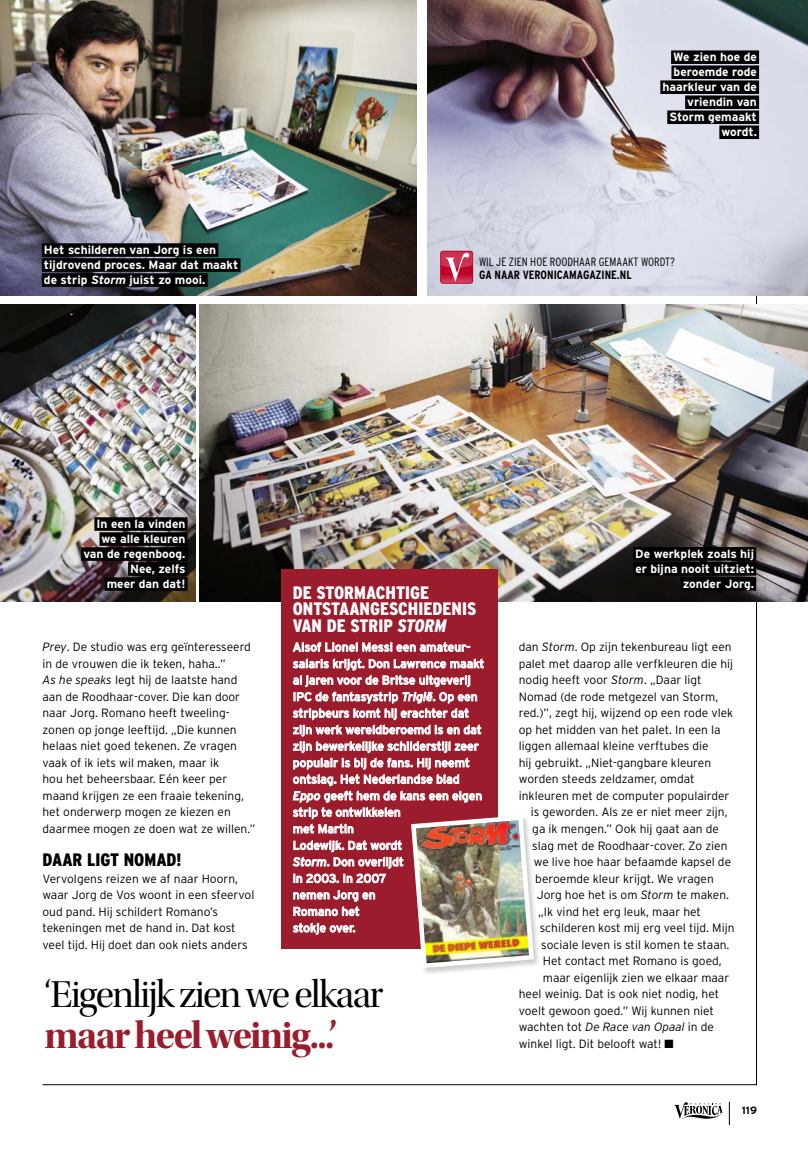
<style>
.page{position:relative;width:808px;height:1149px;background:#fff}
.page>*{position:absolute;margin:0;border:0;box-sizing:border-box;transform-origin:0 0}
.t1{font:39px "Utopia Std Disp";letter-spacing:-.04em;color:#000}
.t2{font:39px "Utopia Std Bold Disp";letter-spacing:-.04em;color:#9b1d2d}
.t3{font:900 condensed 18px/16.5px "Interstate";color:#fff}
.t4{font:900 condensed 18px "Interstate";color:#000}
.t5{font:300 12px/16.5px "Interstate";color:#000}
.t6{font:12px/16.5px "Interstate";color:#fff}
.t7{font:700 12px/15px "Interstate";color:#fff;text-align:right}
.t8{font:300 condensed 12px "Interstate";color:#000}
.t9{font:700 condensed 12px "Interstate";color:#000}
.t10{font:700 10.5px "Interstate";color:#000}
.s1{font-style:italic}
</style>
<div class="page">
<hr style="left:756px;top:85px;width:1px;height:999px;background:#000">
<hr style="left:43px;top:1083px;width:714px;height:1px;background:#000">
<svg style="left:729px;top:1101px;width:1px;height:23px"></svg>
<svg style="left:674px;top:1102px;width:49px;height:16px"></svg>
<img style="left:0;top:1px;width:417px;height:295px">
<img style="left:427px;top:1px;width:380px;height:295px">
<img style="left:0;top:304px;width:196px;height:297px">
<img style="left:200px;top:304px;width:607px;height:297px">
<div style="left:281px;top:568px;width:216px;height:380px;background:#9b1d2d"></div>
<div style="left:410px;top:814px;width:131px;height:161px;background:#000;opacity:.2"></div>
<div style="left:440px;top:251px;width:33px;height:33px;background:#be0027;border-radius:3px"></div>
<div style="left:441px;top:271px;width:31px;height:12px;background:#ce425e;border-radius:2px"></div>
<svg style="left:441px;top:251px;width:31px;height:30px"></svg>
<div style="left:42px;top:243px;width:176px;height:14px;background:#000"></div>
<div style="left:42px;top:258px;width:198px;height:14px;background:#000"></div>
<div style="left:42px;top:273px;width:166px;height:14px;background:#000"></div>
<div style="left:671px;top:50px;width:88px;height:14px;background:#000"></div>
<div style="left:671px;top:65px;width:88px;height:14px;background:#000"></div>
<div style="left:660px;top:80px;width:99px;height:14px;background:#000"></div>
<div style="left:685px;top:95px;width:74px;height:14px;background:#000"></div>
<div style="left:667px;top:110px;width:92px;height:14px;background:#000"></div>
<div style="left:719px;top:125px;width:40px;height:14px;background:#000"></div>
<div style="left:633px;top:547px;width:123px;height:13px;background:#000"></div>
<div style="left:633px;top:562px;width:123px;height:13px;background:#000"></div>
<div style="left:680px;top:577px;width:76px;height:13px;background:#000"></div>
<div style="left:94px;top:517px;width:94px;height:13px;background:#000"></div>
<div style="left:99px;top:532px;width:89px;height:13px;background:#000"></div>
<div style="left:81px;top:547px;width:107px;height:13px;background:#000"></div>
<div style="left:128px;top:562px;width:60px;height:13px;background:#000"></div>
<div style="left:105px;top:577px;width:83px;height:13px;background:#000"></div>
<svg style="left:293px;top:642px;width:177px;height:9px"></svg>
<img style="left:293px;top:658px;width:243px;height:312px">
<p class="t7" style="left:44px;top:242px;width:196px;text-align:left">Het schilderen van Jorg is een tijdrovend proces. Maar dat maakt de strip <span class="s1">Storm</span> juist zo mooi.</p>
<p class="t7" style="left:662px;top:49px;width:96px">We zien hoe de beroemde rode haarkleur van de vriendin van<br>Storm gemaakt wordt.</p>
<p class="t8" style="left:479px;top:254px;width:197px">WIL JE ZIEN HOE ROODHAAR GEMAAKT WORDT?</p>
<p class="t9" style="left:479px;top:268px;width:154px">GA NAAR VERONICAMAGAZINE.NL</p>
<p class="t7" style="left:83px;top:516px;width:104px">In een la vinden we alle kleuren van de regenboog.<br>Nee, zelfs<br>meer dan dat!</p>
<h2 class="t3" style="left:293px;top:584px;width:185px">DE STORMACHTIGE<br>ONTSTAANGESCHIEDENIS<br>VAN DE STRIP <span class="s1">STORM</span></h2>
<p class="t6" style="left:293px;top:638px;width:193px">Alsof Lionel Messi een amateur&shy;salaris krijgt. Don Lawrence maakt al jaren voor de Britse uitgeverij<br>IPC de fantasystrip <span class="s1">Trigië</span>. Op een stripbeurs komt hij erachter dat zijn werk wereldberoemd is en dat zijn bewerkelijke schilderstijl zeer populair is bij de fans. Hij neemt ontslag. Het Nederlandse blad<br><span class="s1">Eppo</span> geeft hem de kans een eigen strip te ontwikkelen<br>met Martin<br>Lodewijk. Dat wordt<br><span class="s1">Storm</span>. Don overlijdt<br>in 2003. In 2007<br>nemen Jorg en<br>Romano het<br>stokje over.</p>
<p class="t5" style="left:43px;top:638px;width:214px"><span class="s1">Prey</span>. De studio was erg geïnteresseerd in de vrouwen die ik teken, haha..”<br><span class="s1">As he speaks</span> legt hij de laatste hand aan de Roodhaar-cover. Die kan door naar Jorg. Romano heeft tweeling&shy;zonen op jonge leeftijd. „Die kunnen helaas niet goed tekenen. Ze vragen vaak of ik iets wil maken, maar ik<br>hou het beheersbaar. Eén keer per maand krijgen ze een fraaie tekening, het onderwerp mogen ze kiezen en daarmee mogen ze doen wat ze willen.”</p>
<h2 class="t4" style="left:43px;top:849px;width:141px">DAAR LIGT NOMAD!</h2>
<p class="t5" style="left:43px;top:869px;width:213px">Vervolgens reizen we af naar Hoorn, waar Jorg de Vos woont in een sfeervol oud pand. Hij schildert Romano’s tekeningen met de hand in. Dat kost veel tijd. Hij doet dan ook niets anders</p>
<h1 class="t1" style="left:45px;top:973px;width:340px">‘Eigenlijk zien we elkaar</h1>
<h1 class="t2" style="left:45px;top:1012px;width:294px">maar heel weinig...’</h1>
<p class="t7" style="left:635px;top:545px;width:120px">De werkplek zoals hij er bijna nooit uitziet: zonder Jorg.</p>
<p class="t5" style="left:519px;top:638px;width:214px">dan <span class="s1">Storm</span>. Op zijn tekenbureau ligt een</p>
<p class="t5" style="left:519px;top:655px;width:216px">palet met daarop alle verfkleuren die hij</p>
<p class="t5" style="left:519px;top:671px;width:184px">nodig heeft voor <span class="s1">Storm</span>. „Daar ligt</p>
<p class="t5" style="left:519px;top:688px;width:201px">Nomad (de rode metgezel van Storm,</p>
<p class="t5" style="left:519px;top:704px;width:216px">red.)”, zegt hij, wijzend op een rode vlek</p>
<p class="t5" style="left:519px;top:721px;width:203px">op het midden van het palet. In een la</p>
<p class="t5" style="left:519px;top:737px;width:191px">liggen allemaal kleine verftubes die</p>
<p class="t5" style="left:519px;top:754px;width:194px">hij gebruikt. „Niet-gangbare kleuren</p>
<p class="t5" style="left:519px;top:770px;width:177px">worden steeds zeldzamer, omdat</p>
<p class="t5" style="left:519px;top:787px;width:212px">inkleuren met de computer populairder</p>
<p class="t5" style="left:531px;top:803px;width:198px">is geworden. Als ze er niet meer zijn,</p>
<p class="t5" style="left:532px;top:820px;width:188px">ga ik mengen.” Ook hij gaat aan de</p>
<p class="t5" style="left:532px;top:836px;width:197px">slag met de Roodhaar-cover. Zo zien</p>
<p class="t5" style="left:534px;top:853px;width:199px">we live hoe haar befaamde kapsel de</p>
<p class="t5" style="left:535px;top:869px;width:180px">beroemde kleur krijgt. We vragen</p>
<p class="t5" style="left:537px;top:886px;width:194px">Jorg hoe het is om <span class="s1">Storm</span> te maken.</p>
<p class="t5" style="left:538px;top:902px;width:164px">„Ik vind het erg leuk, maar het</p>
<p class="t5" style="left:540px;top:919px;width:196px">schilderen kost mij erg veel tijd. Mijn</p>
<p class="t5" style="left:541px;top:935px;width:190px">sociale leven is stil komen te staan.</p>
<p class="t5" style="left:543px;top:952px;width:180px">Het contact met Romano is goed,</p>
<p class="t5" style="left:543px;top:968px;width:188px">maar eigenlijk zien we elkaar maar</p>
<p class="t5" style="left:519px;top:985px;width:202px">heel weinig. Dat is ook niet nodig, het</p>
<p class="t5" style="left:519px;top:1001px;width:197px">voelt gewoon goed.” Wij kunnen niet</p>
<p class="t5" style="left:519px;top:1018px;width:197px">wachten tot <span class="s1">De Race van Opaal</span> in de</p>
<p class="t5" style="left:519px;top:1034px;width:144px">winkel ligt. Dit belooft wat!</p>
<p class="t10" style="left:742px;top:1103px;width:17px">119</p>
</div>
